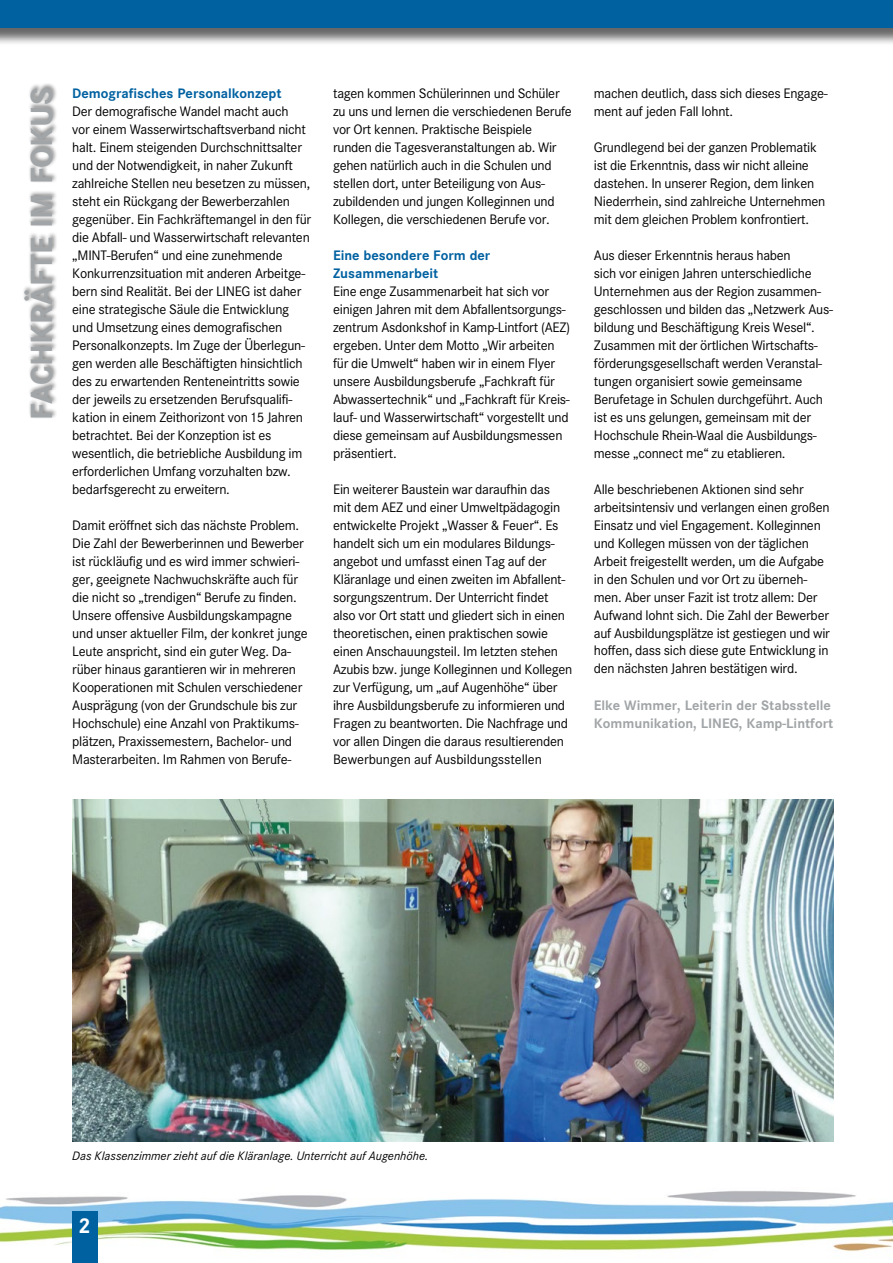
<style>
.page{position:relative;width:893px;height:1263px;background:#fff}
.page>*{position:absolute;margin:0;border:0;box-sizing:border-box;transform-origin:0 0}
.t1{font:700 30px "Corporate SBQ";color:#a1a5a7}
.t2{font:700 21px "Corporate SBQ";color:#fff}
.t3{font:13.5px/18px "Corporate SBQ";letter-spacing:-.02em;color:#000}
.t4{font:700 13.5px/18px "Corporate SBQ";color:#a1a5a7}
.t5{font:700 13.5px/18px "Corporate SBQ";color:#0061a1}
.t6{font:italic 12px "Corporate SBQ";color:#000}
</style>
<div class="page">
<img style="left:72px;top:800px;width:761px;height:342px">
<img style="left:0;top:1191px;width:893px;height:61px">
<div style="left:72px;top:1211px;width:26px;height:52px;background:#0061a1"></div>
<div style="left:22px;top:83px;width:35px;height:336px;background:#000;opacity:.5"></div>
<div style="left:0;top:0;width:893px;height:46px;background:#000;opacity:.6"></div>
<div style="left:0;top:0;width:893px;height:27px;background:#0061a1"></div>
<h1 class="t1" style="left:23px;top:420px;width:334px;rotate:-90deg">FACHKRÄFTE IM FOKUS</h1>
<p class="t5" style="left:72px;top:84px;width:211px">Demografisches Personalkonzept</p>
<p class="t3" style="left:72px;top:102px;width:240px">Der demografische Wandel macht auch<br>vor einem Wasserwirtschaftsverband nicht halt. Einem steigenden Durchschnittsalter und der Notwendigkeit, in naher Zukunft zahlreiche Stellen neu besetzen zu müssen, steht ein Rückgang der Bewerberzahlen gegenüber. Ein Fachkräftemangel in den für die Abfall- und Wasserwirtschaft relevanten „MINT-Berufen“ und eine zunehmende Konkurrenzsituation mit anderen Arbeitge&shy;bern sind Realität. Bei der LINEG ist daher eine strategische Säule die Entwicklung und Umsetzung eines demografischen Personalkonzepts. Im Zuge der Überlegun&shy;gen werden alle Beschäftigten hinsichtlich des zu erwartenden Renteneintritts sowie der jeweils zu ersetzenden Berufsqualifi&shy;kation in einem Zeithorizont von 15 Jahren betrachtet. Bei der Konzeption ist es wesentlich, die betriebliche Ausbildung im erforderlichen Umfang vorzuhalten bzw. bedarfsgerecht zu erweitern.</p>
<p class="t3" style="left:72px;top:516px;width:237px">Damit eröffnet sich das nächste Problem.<br>Die Zahl der Bewerberinnen und Bewerber ist rückläufig und es wird immer schwieri&shy;ger, geeignete Nachwuchskräfte auch für die nicht so „trendigen“ Berufe zu finden.<br>Unsere offensive Ausbildungskampagne und unser aktueller Film, der konkret junge Leute anspricht, sind ein guter Weg. Da&shy;rüber hinaus garantieren wir in mehreren Kooperationen mit Schulen verschiedener Ausprägung (von der Grundschule bis zur Hochschule) eine Anzahl von Praktikums&shy;plätzen, Praxissemestern, Bachelor- und Masterarbeiten. Im Rahmen von Berufe-</p>
<p class="t3" style="left:333px;top:84px;width:240px">tagen kommen Schülerinnen und Schüler zu uns und lernen die verschiedenen Berufe vor Ort kennen. Praktische Beispiele runden die Tagesveranstaltungen ab. Wir gehen natürlich auch in die Schulen und stellen dort, unter Beteiligung von Aus&shy;zubildenden und jungen Kolleginnen und Kollegen, die verschiedenen Berufe vor.</p>
<p class="t5" style="left:333px;top:246px;width:159px">Eine besondere Form der<br>Zusammenarbeit</p>
<p class="t3" style="left:333px;top:282px;width:239px">Eine enge Zusammenarbeit hat sich vor einigen Jahren mit dem Abfallentsorgungs&shy;zentrum Asdonkshof in Kamp-Lintfort (AEZ) ergeben. Unter dem Motto „Wir arbeiten für die Umwelt“ haben wir in einem Flyer unsere Ausbildungsberufe „Fachkraft für Abwassertechnik“ und „Fachkraft für Kreis&shy;lauf- und Wasserwirtschaft“ vorgestellt und diese gemeinsam auf Ausbildungsmessen präsentiert.</p>
<p class="t3" style="left:333px;top:480px;width:241px">Ein weiterer Baustein war daraufhin das<br>mit dem AEZ und einer Umweltpädagogin entwickelte Projekt „Wasser &amp; Feuer“. Es handelt sich um ein modulares Bildungs&shy;angebot und umfasst einen Tag auf der Kläranlage und einen zweiten im Abfallent&shy;sorgungszentrum. Der Unterricht findet also vor Ort statt und gliedert sich in einen theoretischen, einen praktischen sowie einen Anschauungsteil. Im letzten stehen Azubis bzw. junge Kolleginnen und Kollegen zur Verfügung, um „auf Augenhöhe“ über ihre Ausbildungsberufe zu informieren und Fragen zu beantworten. Die Nachfrage und vor allen Dingen die daraus resultierenden Bewerbungen auf Ausbildungsstellen</p>
<p class="t3" style="left:594px;top:84px;width:235px">machen deutlich, dass sich dieses Engage&shy;ment auf jeden Fall lohnt.</p>
<p class="t3" style="left:594px;top:138px;width:233px">Grundlegend bei der ganzen Problematik ist die Erkenntnis, dass wir nicht alleine dastehen. In unserer Region, dem linken Niederrhein, sind zahlreiche Unternehmen mit dem gleichen Problem konfrontiert.</p>
<p class="t3" style="left:594px;top:246px;width:241px">Aus dieser Erkenntnis heraus haben<br>sich vor einigen Jahren unterschiedliche Unternehmen aus der Region zusammen&shy;geschlossen und bilden das „Netzwerk Aus&shy;bildung und Beschäftigung Kreis Wesel“.<br>Zusammen mit der örtlichen Wirtschafts&shy;förderungsgesellschaft werden Veranstal&shy;tungen organisiert sowie gemeinsame Berufetage in Schulen durchgeführt. Auch ist es uns gelungen, gemeinsam mit der Hochschule Rhein-Waal die Ausbildungs&shy;messe „connect me“ zu etablieren.</p>
<p class="t3" style="left:594px;top:480px;width:238px">Alle beschriebenen Aktionen sind sehr arbeitsintensiv und verlangen einen großen Einsatz und viel Engagement. Kolleginnen und Kollegen müssen von der täglichen Arbeit freigestellt werden, um die Aufgabe in den Schulen und vor Ort zu überneh&shy;men. Aber unser Fazit ist trotz allem: Der Aufwand lohnt sich. Die Zahl der Bewerber auf Ausbildungsplätze ist gestiegen und wir hoffen, dass sich diese gute Entwicklung in den nächsten Jahren bestätigen wird.</p>
<p class="t4" style="left:594px;top:696px;width:241px">Elke Wimmer, Leiterin der Stabsstelle<br>Kommunikation, LINEG, Kamp-Lintfort</p>
<p class="t6" style="left:72px;top:1148px;width:358px">Das Klassenzimmer zieht auf die Kläranlage. Unterricht auf Augenhöhe.</p>
<h2 class="t2" style="left:78px;top:1213px;width:14px">2</h2>
</div>
